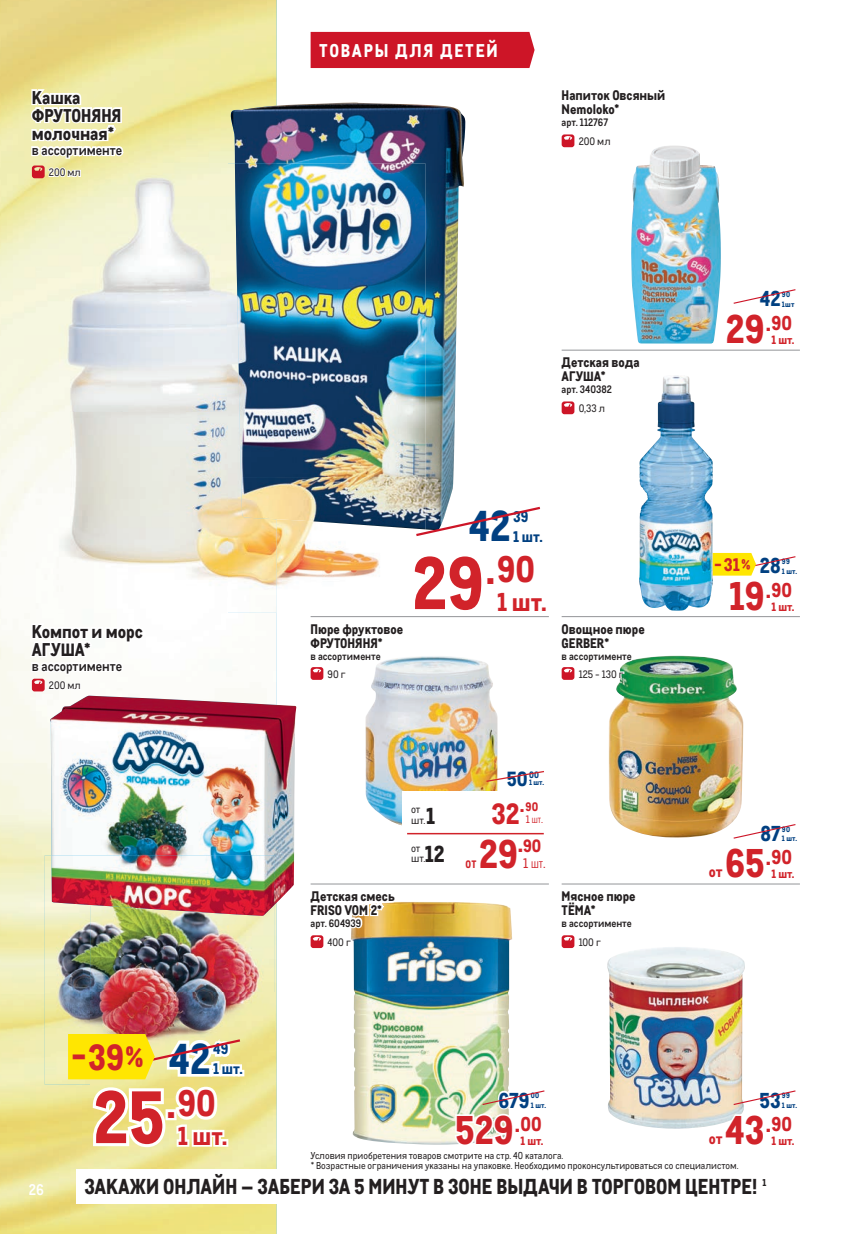
<style>
.page{position:relative;width:851px;height:1234px;background:#fff}
.page>*{position:absolute;margin:0;border:0;box-sizing:border-box;transform-origin:0 0}
.t1{font:800 72px "CA Metro";color:#d1232a}
.t2{font:800 42px "CA Metro";color:#014081}
.t3{font:800 42px "CA Metro";color:#d1232a}
.t4{font:800 39px "CA Metro";color:#d1232a}
.t5{font:800 39px "CA Metro";color:#d1232a}
.t6{font:800 35.4px "CA Metro";color:#d1232a}
.t7{font:800 28.5px "CA Metro";color:#d1232a}
.t8{font:800 25.2px "CA Metro";color:#d1232a}
.t9{font:800 24px "CA Metro";color:#d1232a}
.t10{font:800 23.4px "CA Metro";color:#d1232a}
.t11{font:800 22.5px "CA Metro";color:#231f20}
.t12{font:800 21px "CA Metro";color:#231f20}
.t13{font:800 21px "CA Metro";color:#014081}
.t14{font:800 21px "CA Metro";color:#d1232a}
.t15{font:800 19.95px "CA Metro";color:#014081}
.t16{font:800 18px/18px "CA Metro";color:#231f20}
.t17{font:800 18px "CA Metro";letter-spacing:.1em;color:#fff}
.t18{font:800 17.7px "CA Metro";color:#d1232a}
.t19{font:800 17.25px "CA Metro";color:#d1232a}
.t20{font:800 15px "CA Metro";color:#014081}
.t21{font:800 15px "CA Metro";color:#d1232a}
.t22{font:700 15px "CA Metro";color:#fff}
.t23{font:800 13.5px/13.5px "CA Metro";color:#231f20}
.t24{font:700 13.5px "CA Metro";color:#231f20}
.t25{font:13.5px "CA Metro";color:#d1232a}
.t26{font:800 12px "CA Metro";color:#d1232a}
.t27{font:800 11.7px "CA Metro";color:#d1232a}
.t28{font:700 10.5px "CA Metro";color:#231f20}
.t29{font:10.5px "CA Metro";color:#231f20}
.t30{font:10.5px "CA Metro";color:#d1232a}
.t31{font:800 10.5px "CA Metro";color:#d1232a}
.t32{font:9.75px "CA Metro";color:#231f20}
.t33{font:800 9px "CA Metro";color:#014081}
.t34{font:800 7.5px "CA Metro";letter-spacing:.025em;color:#014081}
.s1{font-size:30.15px}
.s2{font-size:7.35px}
.s3{font-size:9.45px}
.s4{font-size:15px}
</style>
<div class="page">
<img style="left:0;top:0;width:276px;height:1233px">
<div style="left:310px;top:32px;width:224px;height:36px;background:#cd1527"></div>
<hr style="left:310px;top:616px;width:239px;height:1px;background:#939598">
<hr style="left:310px;top:883px;width:239px;height:1px;background:#939598">
<hr style="left:561px;top:350px;width:238px;height:1px;background:#939598">
<hr style="left:561px;top:616px;width:238px;height:1px;background:#939598">
<hr style="left:561px;top:883px;width:238px;height:1px;background:#939598">
<div style="left:77px;top:1169px;width:722px;height:34px;background:#fff"></div>
<img style="left:352px;top:901px;width:160px;height:243px">
<img style="left:631px;top:145px;width:89px;height:198px">
<img style="left:231px;top:102px;width:234px;height:396px">
<img style="left:276px;top:529px;width:32px;height:83px">
<img style="left:0;top:163px;width:276px;height:449px">
<img style="left:235px;top:163px;width:190px;height:314px">
<img style="left:241px;top:477px;width:184px;height:52px">
<img style="left:50px;top:695px;width:246px;height:210px">
<img style="left:45px;top:855px;width:45px;height:229px">
<img style="left:90px;top:915px;width:184px;height:169px">
<img style="left:51px;top:855px;width:223px;height:60px">
<img style="left:639px;top:375px;width:74px;height:235px">
<img style="left:608px;top:655px;width:135px;height:183px">
<img style="left:607px;top:947px;width:138px;height:181px">
<svg style="left:29px;top:88px;width:96px;height:90px"></svg>
<svg style="left:561px;top:375px;width:81px;height:40px"></svg>
<svg style="left:28px;top:620px;width:118px;height:71px"></svg>
<svg style="left:561px;top:655px;width:87px;height:24px"></svg>
<svg style="left:310px;top:884px;width:87px;height:63px"></svg>
<svg style="left:561px;top:935px;width:14px;height:12px"></svg>
<img style="left:365px;top:679px;width:133px;height:147px">
<svg style="left:733px;top:289px;width:63px;height:15px"></svg>
<svg style="left:561px;top:134px;width:106px;height:13px"></svg>
<svg style="left:485px;top:768px;width:59px;height:20px"></svg>
<div style="left:402px;top:790px;width:146px;height:87px;background:#fff"></div>
<hr style="left:407px;top:832px;width:136px;height:2px;background:#d1232a">
<svg style="left:308px;top:498px;width:238px;height:181px"></svg>
<img style="left:706px;top:730px;width:90px;height:109px">
<img style="left:706px;top:997px;width:90px;height:131px">
<svg style="left:452px;top:987px;width:93px;height:158px"></svg>
<svg style="left:712px;top:463px;width:84px;height:147px"></svg>
<svg style="left:68px;top:1030px;width:176px;height:119px"></svg>
<h3 class="t16" style="left:32px;top:86px;width:91px">Кашка<br>ФРУТОНЯНЯ молочная*</h3>
<h3 class="t24" style="left:32px;top:139px;width:92px">в ассортименте</h3>
<p class="t29" style="left:49px;top:165px;width:33px">200 мл</p>
<h3 class="t16" style="left:32px;top:620px;width:112px">Компот и морс<br>АГУША*</h3>
<h3 class="t24" style="left:32px;top:655px;width:92px">в ассортименте</h3>
<p class="t29" style="left:49px;top:678px;width:33px">200 мл</p>
<h3 class="t6" style="left:71px;top:1028px;width:74px">-39<span class="s1">%</span></h3>
<h2 class="t2" style="left:169px;top:1023px;width:43px">42</h2>
<h3 class="t20" style="left:213px;top:1036px;width:17px">49</h3>
<h3 class="t20" style="left:213px;top:1056px;width:31px">1 шт.</h3>
<h1 class="t1" style="left:93px;top:1057px;width:124px">25 <sup>90</sup></h1>
<h2 class="t3" style="left:166px;top:1067px;width:11px">.</h2>
<h3 class="t8" style="left:178px;top:1114px;width:51px">1 шт.</h3>
<h3 class="t17" style="left:319px;top:36px;width:180px">ТОВАРЫ ДЛЯ ДЕТЕЙ</h3>
<h3 class="t23" style="left:561px;top:87px;width:105px">Напиток Овсяный<br>Nemoloko*</h3>
<p class="t28" style="left:561px;top:114px;width:48px">арт. 112767</p>
<p class="t29" style="left:578px;top:134px;width:33px">200 мл</p>
<h3 class="t23" style="left:561px;top:354px;width:80px">Детская вода<br>АГУША*</h3>
<p class="t28" style="left:561px;top:380px;width:52px">арт. 340382</p>
<p class="t29" style="left:578px;top:401px;width:28px">0,33 л</p>
<h3 class="t23" style="left:310px;top:621px;width:94px">Пюре фруктовое<br>ФРУТОНЯНЯ*</h3>
<p class="t28" style="left:310px;top:647px;width:72px">в ассортименте</p>
<p class="t29" style="left:327px;top:666px;width:20px">90 г</p>
<h2 class="t2" style="left:469px;top:491px;width:43px">42</h2>
<h3 class="t20" style="left:513px;top:504px;width:17px">39</h3>
<h3 class="t20" style="left:513px;top:523px;width:31px">1 шт.</h3>
<h1 class="t1" style="left:412px;top:523px;width:124px">29 <sup>90</sup></h1>
<h2 class="t3" style="left:485px;top:533px;width:11px">.</h2>
<h3 class="t8" style="left:497px;top:580px;width:51px">1 шт.</h3>
<h3 class="t23" style="left:561px;top:621px;width:85px">Овощное пюре<br>GERBER*</h3>
<p class="t28" style="left:561px;top:647px;width:72px">в ассортименте</p>
<p class="t29" style="left:578px;top:666px;width:47px">125 - 130 г</p>
<h3 class="t23" style="left:310px;top:888px;width:86px">Детская смесь<br>FRISO VOM 2*</h3>
<p class="t28" style="left:310px;top:914px;width:52px">арт. 604939</p>
<p class="t29" style="left:411px;top:801px;width:11px">от</p>
<h3 class="t11" style="left:426px;top:796px;width:11px">1</h3>
<p class="t29" style="left:411px;top:851px;width:16px">шт.</p>
<p class="t29" style="left:411px;top:812px;width:16px">шт.</p>
<p class="t29" style="left:411px;top:840px;width:11px">от</p>
<h3 class="t11" style="left:425px;top:835px;width:21px">12</h3>
<h3 class="t15" style="left:506px;top:762px;width:22px">50</h3>
<p class="t34" style="left:529px;top:776px;width:17px">1 шт.</p>
<p class="t33" style="left:529px;top:767px;width:12px">00</p>
<p class="t26" style="left:525px;top:796px;width:14px">90</p>
<h3 class="t7" style="left:491px;top:789px;width:30px">32</h3>
<h3 class="t14" style="left:519px;top:786px;width:6px">.</h3>
<h3 class="t9" style="left:517px;top:823px;width:7px">.</h3>
<p class="t30" style="left:525px;top:811px;width:19px">1 <span class="s2">ШТ</span>.</p>
<h3 class="t19" style="left:523px;top:831px;width:20px">90</h3>
<h3 class="t5" style="left:479px;top:821px;width:40px">29</h3>
<h3 class="t25" style="left:523px;top:854px;width:24px">1 <span class="s3">ШТ</span>.</h3>
<p class="t31" style="left:465px;top:855px;width:12px">ОТ</p>
<h3 class="t23" style="left:561px;top:888px;width:75px">Мясное пюре<br>ТЁМА*</h3>
<p class="t28" style="left:561px;top:914px;width:72px">в ассортименте</p>
<p class="t29" style="left:327px;top:934px;width:25px">400 г</p>
<p class="t29" style="left:578px;top:934px;width:24px">100 г</p>
<h3 class="t13" style="left:759px;top:281px;width:22px">42</h3>
<p class="t34" style="left:781px;top:297px;width:14px">1шт</p>
<p class="t34" style="left:781px;top:288px;width:10px">90</p>
<h3 class="t4" style="left:725px;top:297px;width:68px">29 <sup>90</sup></h3>
<h3 class="t10" style="left:765px;top:303px;width:7px">.</h3>
<p class="t27" style="left:771px;top:329px;width:25px">1 шт.</p>
<h3 class="t18" style="left:714px;top:550px;width:38px">-31<span class="s4">%</span></h3>
<h3 class="t13" style="left:759px;top:548px;width:22px">28</h3>
<p class="t34" style="left:781px;top:564px;width:17px">1 шт.</p>
<p class="t34" style="left:781px;top:554px;width:9px">99</p>
<h3 class="t4" style="left:729px;top:563px;width:64px">19 <sup>90</sup></h3>
<h3 class="t10" style="left:765px;top:569px;width:7px">.</h3>
<p class="t27" style="left:771px;top:596px;width:25px">1 шт.</p>
<h3 class="t13" style="left:760px;top:816px;width:22px">87</h3>
<p class="t34" style="left:781px;top:832px;width:17px">1 шт.</p>
<p class="t34" style="left:781px;top:822px;width:10px">90</p>
<h3 class="t4" style="left:725px;top:830px;width:68px">65 <sup>90</sup></h3>
<h3 class="t10" style="left:765px;top:836px;width:7px">.</h3>
<p class="t27" style="left:771px;top:863px;width:25px">1 шт.</p>
<h3 class="t21" style="left:708px;top:859px;width:15px">от</h3>
<h3 class="t13" style="left:498px;top:1082px;width:33px">679</h3>
<p class="t34" style="left:531px;top:1098px;width:17px">1 шт.</p>
<p class="t34" style="left:531px;top:1088px;width:10px">00</p>
<h3 class="t13" style="left:759px;top:1082px;width:23px">53</h3>
<p class="t34" style="left:781px;top:1098px;width:17px">1 шт.</p>
<p class="t34" style="left:781px;top:1088px;width:9px">99</p>
<h3 class="t4" style="left:455px;top:1097px;width:88px">529 <sup>00</sup></h3>
<h3 class="t10" style="left:514px;top:1103px;width:7px">.</h3>
<p class="t27" style="left:520px;top:1130px;width:25px">1 шт.</p>
<h3 class="t4" style="left:725px;top:1097px;width:68px">43 <sup>90</sup></h3>
<h3 class="t10" style="left:765px;top:1103px;width:7px">.</h3>
<p class="t27" style="left:771px;top:1130px;width:25px">1 шт.</p>
<h3 class="t21" style="left:708px;top:1125px;width:15px">от</h3>
<h3 class="t22" style="left:29px;top:1178px;width:17px">26</h3>
<p class="t32" style="left:310px;top:1148px;width:254px">Условия приобретения товаров смотрите на стр. 40 каталога.</p>
<h3 class="t12" style="left:84px;top:1168px;width:683px">ЗАКАЖИ ОНЛАЙН – ЗАБЕРИ ЗА 5 МИНУТ В ЗОНЕ ВЫДАЧИ В ТОРГОВОМ ЦЕНТРЕ! <sup>1</sup></h3>
<p class="t32" style="left:310px;top:1158px;width:429px">* Возрастные ограничения указаны на упаковке. Необходимо проконсультироваться со специалистом.</p>
</div>
